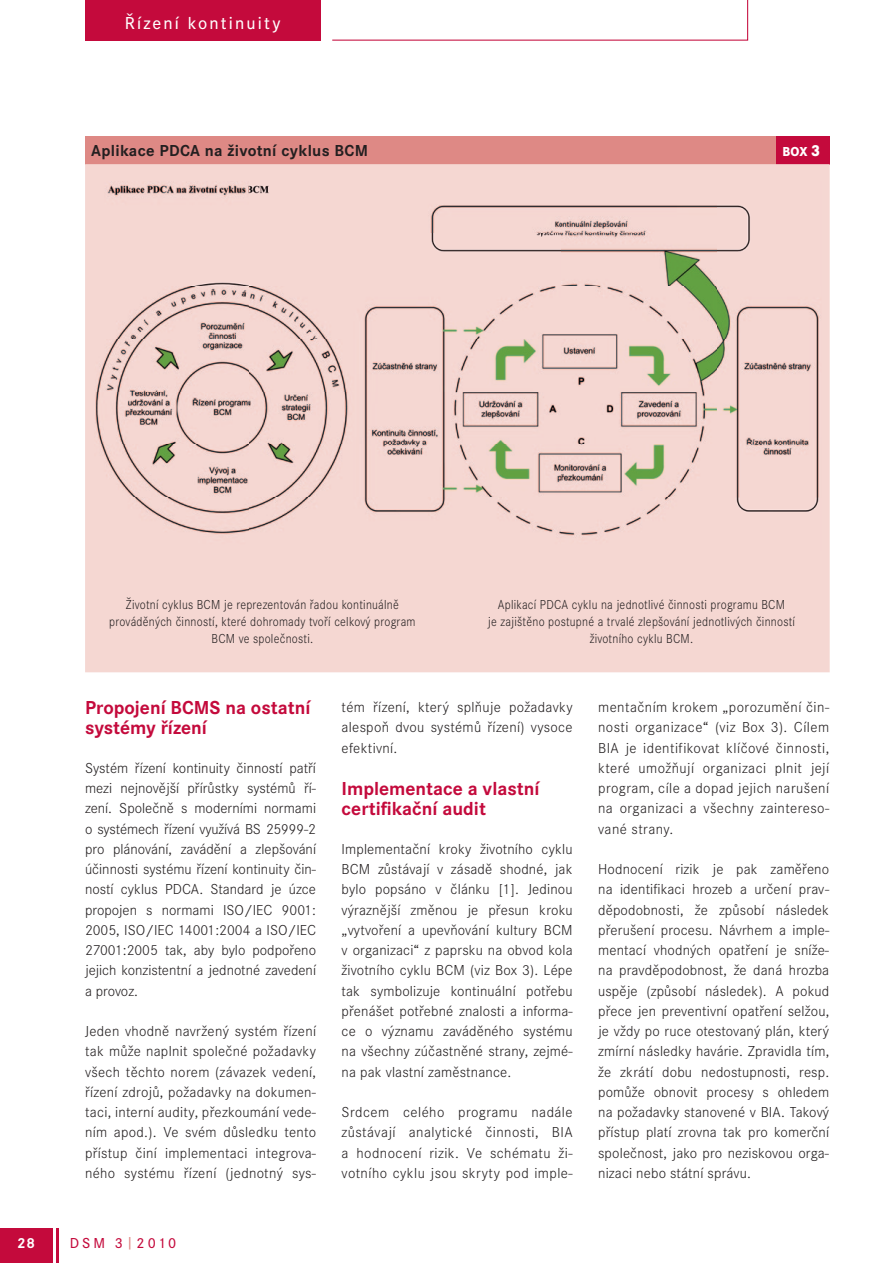
<style>
.page{position:relative;width:893px;height:1263px;background:#fff}
.page>*{position:absolute;margin:0;border:0;box-sizing:border-box;transform-origin:0 0}
.t1{font:700 19.5px/20.2px "Corporate STOT";color:#c40a3c}
.t2{font:500 18px "Corporate STOT";letter-spacing:.12em;color:#fff}
.t3{font:700 16.5px "Corporate STOT";letter-spacing:.02em;color:#231f20}
.t4{font:300 15px/20.2px "Corporate STOT";letter-spacing:.015em;color:#231f20;text-align:justify}
.t5{font:500 15px "Corporate STOT";letter-spacing:.2em;color:#c40a3c}
.t6{font:700 15px "Corporate STOT";color:#fff}
.t7{font:300 13.5px/17.2px "Corporate STOT";letter-spacing:.02em;color:#231f20;text-align:center;scale:.9 1}
.t8{font:800 13.5px "Corporate STOT";color:#fff;scale:.9 1}
.s1{font-size:16.5px}
.s2{color:#de8985}
</style>
<div class="page">
<hr style="left:56px;top:1228px;width:3px;height:35px;background:#c40a3c">
<div style="left:0;top:1228px;width:52px;height:35px;background:#c40a3c"></div>
<div style="left:85px;top:136px;width:691px;height:28px;background:#de8985"></div>
<div style="left:776px;top:136px;width:54px;height:28px;background:#c40a3c"></div>
<div style="left:85px;top:164px;width:745px;height:508px;background:#f5d7d2"></div>
<img style="left:94px;top:181px;width:728px;height:369px">
<div style="left:85px;top:0;width:235px;height:40px;background:#c40a3c"></div>
<svg style="left:332px;top:0;width:417px;height:41px"></svg>
<p class="t2" style="left:125px;top:12px;width:157px">Řízení kontinuity</p>
<p class="t3" style="left:91px;top:141px;width:279px">Aplikace PDCA na životní cyklus BCM</p>
<p class="t8" style="left:782px;top:143px;width:43px">BOX <span class="s1">3</span></p>
<p class="t7" style="left:109px;top:596px;width:342px">Životní cyklus BCM je reprezentován řadou kontinuálně prováděných činností, které dohromady tvoří celkový program<br>BCM ve společnosti.</p>
<p class="t7" style="left:488px;top:596px;width:343px">Aplikací PDCA cyklu na jednotlivé činnosti programu BCM<br>je zajištěno postupné a trvalé zlepšování jednotlivých činností životního cyklu BCM.</p>
<h1 class="t1" style="left:85px;top:697px;width:227px">Propojení BCMS na ostatní systémy řízení</h1>
<p class="t4" style="left:85px;top:758px;width:233px">Systém řízení kontinuity činností patří mezi nejnovější přírůstky systémů ří&shy;zení. Společně s moderními normami o systémech řízení využívá BS 25999-2 pro plánování, zavádění a zlepšování účinnosti systému řízení kontinuity čin&shy;ností cyklus PDCA. Standard je úzce propojen s normami ISO/IEC 9001:<br>2005, ISO/IEC 14001:2004 a ISO/IEC 27001:2005 tak, aby bylo podpořeno jejich konzistentní a jednotné zavedení a provoz.</p>
<p class="t4" style="left:85px;top:1021px;width:233px">Jeden vhodně navržený systém řízení tak může naplnit společné požadavky všech těchto norem (závazek vedení, řízení zdrojů, požadavky na dokumen&shy;taci, interní audity, přezkoumání vede&shy;ním apod.). Ve svém důsledku tento přístup činí implementaci integrova&shy;ného systému řízení (jednotný sys-</p>
<p class="t6" style="left:17px;top:1234px;width:19px">28</p>
<p class="t5" style="left:70px;top:1234px;width:108px">DSM 3<span class="s2">|</span>2010</p>
<p class="t4" style="left:342px;top:697px;width:233px">tém řízení, který splňuje požadavky alespoň dvou systémů řízení) vysoce efektivní.</p>
<h1 class="t1" style="left:342px;top:778px;width:199px">Implementace a vlastní certifikační audit</h1>
<p class="t4" style="left:342px;top:839px;width:233px">Implementační kroky životního cyklu BCM zůstávají v zásadě shodné, jak bylo popsáno v článku [1]. Jedinou výraznější změnou je přesun kroku „vytvoření a upevňování kultury BCM v organizaci“ z paprsku na obvod kola životního cyklu BCM (viz Box 3). Lépe tak symbolizuje kontinuální potřebu přenášet potřebné znalosti a informa&shy;ce o významu zaváděného systému na všechny zúčastněné strany, zejmé&shy;na pak vlastní zaměstnance.</p>
<p class="t4" style="left:342px;top:1102px;width:233px">Srdcem celého programu nadále zůstávají analytické činnosti, BIA a hodnocení rizik. Ve schématu ži&shy;votního cyklu jsou skryty pod imple-</p>
<p class="t4" style="left:598px;top:697px;width:233px">mentačním krokem „porozumění čin&shy;nosti organizace“ (viz Box 3). Cílem BIA je identifikovat klíčové činnosti, které umožňují organizaci plnit její program, cíle a dopad jejich narušení na organizaci a všechny zaintereso&shy;vané strany.</p>
<p class="t4" style="left:598px;top:859px;width:233px">Hodnocení rizik je pak zaměřeno na identifikaci hrozeb a určení prav&shy;děpodobnosti, že způsobí následek přerušení procesu. Návrhem a imple&shy;mentací vhodných opatření je sníže&shy;na pravděpodobnost, že daná hrozba uspěje (způsobí následek). A pokud přece jen preventivní opatření selžou, je vždy po ruce otestovaný plán, který zmírní následky havárie. Zpravidla tím, že zkrátí dobu nedostupnosti, resp. pomůže obnovit procesy s ohledem na požadavky stanovené v BIA. Takový přístup platí zrovna tak pro komerční společnost, jako pro neziskovou orga&shy;nizaci nebo státní správu.</p>
</div>
